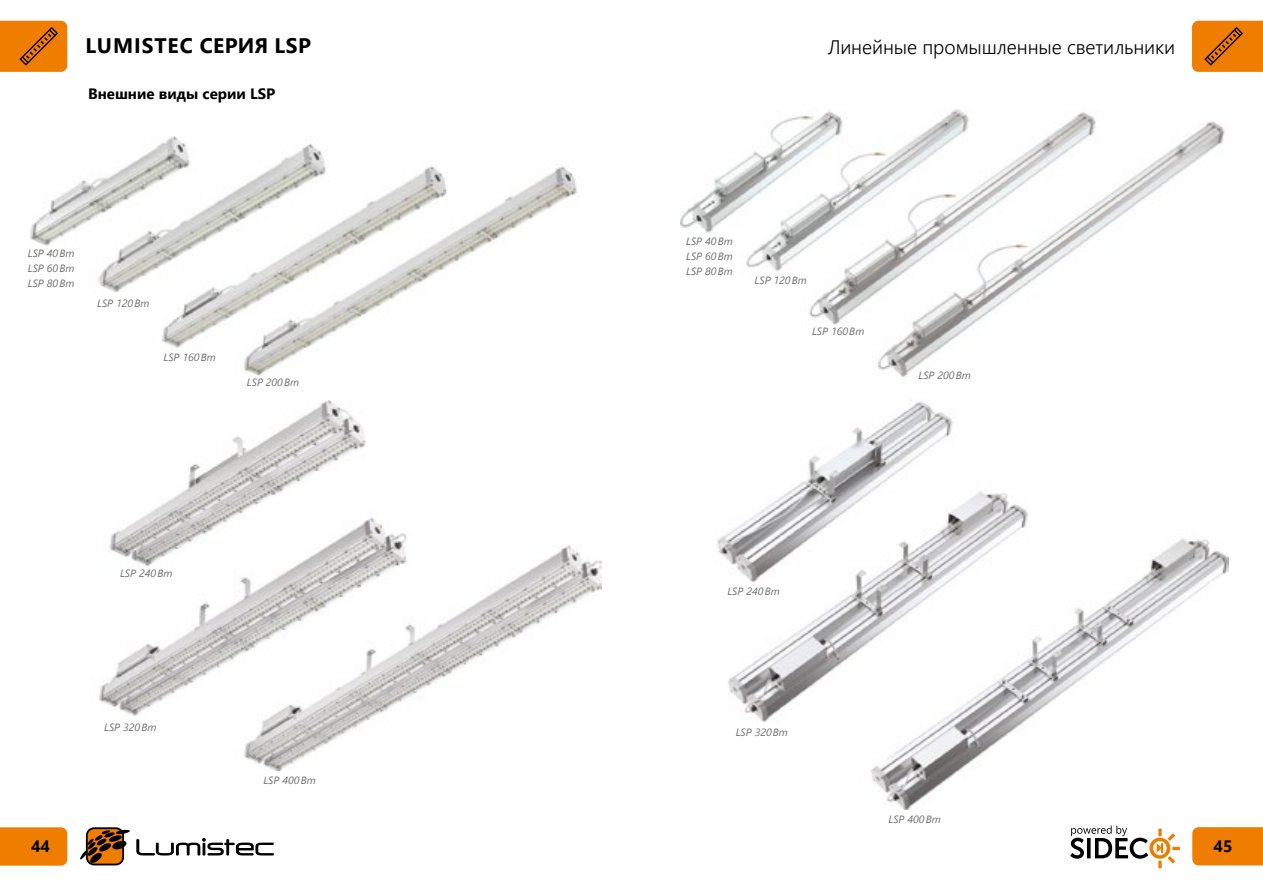
<style>
.page{position:relative;width:1263px;height:893px;background:#fff}
.page>*{position:absolute;margin:0;border:0;box-sizing:border-box;transform-origin:0 0}
.t1{font:700 21px "Segoe UI";letter-spacing:.03em;color:#000}
.t2{font:300 19.5px "Segoe UI";letter-spacing:-.005em;color:#000}
.t3{font:700 16.5px "Segoe UI";color:#000}
.t4{font:700 15px "Segoe UI";color:#000}
.t5{font:italic 10.5px/15px "Segoe UI";color:#706f6f;text-align:justify}
</style>
<div class="page">
<div style="left:0;top:827px;width:67px;height:39px;background:#ef7d00"></div>
<div style="left:1192px;top:827px;width:71px;height:38px;background:#ef7d00"></div>
<svg style="left:80px;top:827px;width:194px;height:38px"></svg>
<svg style="left:1070px;top:826px;width:110px;height:42px"></svg>
<img style="left:30px;top:136px;width:572px;height:634px">
<img style="left:681px;top:109px;width:548px;height:700px">
<svg style="left:0;top:21px;width:67px;height:51px;background:#e17601"></svg>
<svg style="left:1192px;top:21px;width:71px;height:51px;background:#e27701"></svg>
<h1 class="t1" style="left:86px;top:26px;width:227px">LUMISTEC СЕРИЯ LSP</h1>
<h2 class="t2" style="left:828px;top:28px;width:349px">Линейные промышленные светильники</h2>
<h3 class="t4" style="left:88px;top:79px;width:189px">Внешние виды серии LSP</h3>
<p class="t5" style="left:28px;top:244px;width:48px">LSP 40Вт LSP 60Вт LSP 80Вт</p>
<p class="t5" style="left:97px;top:294px;width:54px">LSP 120Вт</p>
<p class="t5" style="left:163px;top:348px;width:54px">LSP 160Вт</p>
<p class="t5" style="left:247px;top:373px;width:54px">LSP 200Вт</p>
<p class="t5" style="left:120px;top:564px;width:54px">LSP 240Вт</p>
<p class="t5" style="left:104px;top:718px;width:54px">LSP 320Вт</p>
<p class="t5" style="left:263px;top:771px;width:54px">LSP 400Вт</p>
<p class="t5" style="left:686px;top:232px;width:48px">LSP 40Вт LSP 60Вт LSP 80Вт</p>
<p class="t5" style="left:755px;top:272px;width:54px">LSP 120Вт</p>
<p class="t5" style="left:812px;top:322px;width:54px">LSP 160Вт</p>
<p class="t5" style="left:918px;top:366px;width:54px">LSP 200Вт</p>
<p class="t5" style="left:727px;top:582px;width:54px">LSP 240Вт</p>
<p class="t5" style="left:736px;top:723px;width:54px">LSP 320Вт</p>
<p class="t5" style="left:888px;top:810px;width:54px">LSP 400Вт</p>
<h3 class="t3" style="left:31px;top:831px;width:20px">44</h3>
<h3 class="t3" style="left:1213px;top:831px;width:20px">45</h3>
</div>
